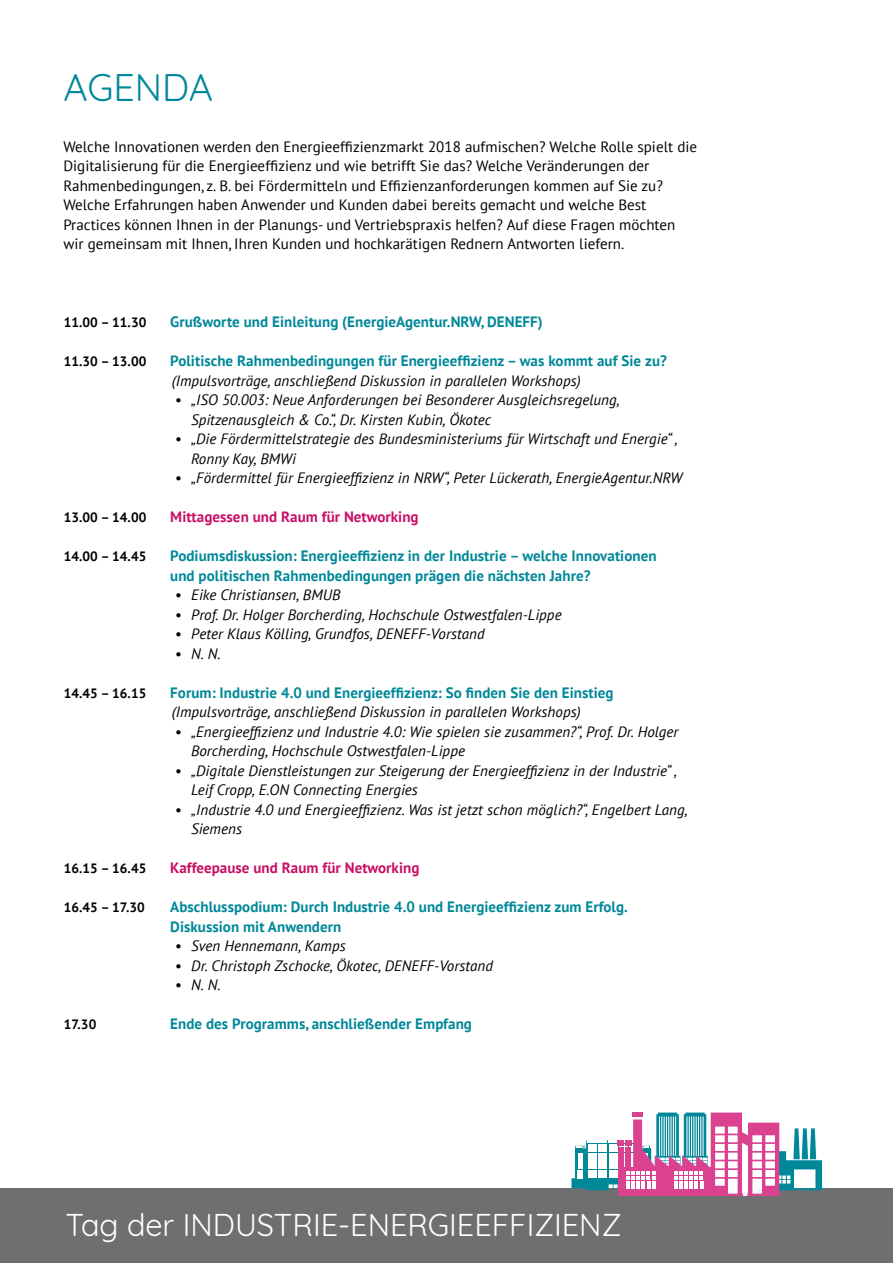
<style>
.page{position:relative;width:893px;height:1263px;background:#fff}
.page>*{position:absolute;margin:0;border:0;box-sizing:border-box;transform-origin:0 0}
.t1{font:37.5px "Quicksand";color:#089}
.t2{font:30.75px "Quicksand";color:#fff}
.t3{font:italic 15px/19.5px "PT Sans";letter-spacing:.005em;color:#000}
.t4{font:15px/19.5px "PT Sans";letter-spacing:.005em;color:#000}
.t5{font:700 15px/19.5px "PT Sans";letter-spacing:.005em;color:#089}
.t6{font:700 15px "PT Sans";letter-spacing:.005em;color:#c71066}
.t7{font:700 13.5px "PT Sans";letter-spacing:.005em;color:#000}
</style>
<div class="page">
<div style="left:0;top:1188px;width:893px;height:75px;background:#706f6f"></div>
<svg style="left:571px;top:1112px;width:251px;height:84px"></svg>
<h1 class="t1" style="left:63px;top:59px;width:151px">AGENDA</h1>
<p class="t4" style="left:63px;top:136px;width:635px">Welche Innovationen werden den Energieeffizienzmarkt 2018 aufmischen? Welche Rolle spielt die Digitalisierung für die Energieeffizienz und wie betrifft Sie das? Welche Veränderungen der Rahmenbedingungen, z. B. bei Fördermitteln und Effizienzanforderungen kommen auf Sie zu?<br>Welche Erfahrungen haben Anwender und Kunden dabei bereits gemacht und welche Best Practices können Ihnen in der Planungs- und Vertriebspraxis helfen? Auf diese Fragen möchten wir gemeinsam mit Ihnen, Ihren Kunden und hochkarätigen Rednern Antworten liefern.</p>
<p class="t7" style="left:64px;top:313px;width:84px">11.00 – 11.30</p>
<p class="t5" style="left:170px;top:312px;width:374px">Grußworte und Einleitung (EnergieAgentur.NRW, DENEFF)</p>
<p class="t7" style="left:64px;top:352px;width:84px">11.30 – 13.00</p>
<p class="t5" style="left:170px;top:351px;width:498px">Politische Rahmenbedingungen für Energieeffizienz – was kommt auf Sie zu?</p>
<p class="t3" style="left:172px;top:370px;width:410px">(Impulsvorträge, anschließend Diskussion in parallelen Workshops)</p>
<p class="t3" style="left:191px;top:390px;width:430px;text-indent:-16px">• „ISO 50.003: Neue Anforderungen bei Besonderer Ausgleichsregelung,<br>Spitzenausgleich &amp; Co.“, Dr. Kirsten Kubin, Ökotec</p>
<p class="t3" style="left:191px;top:429px;width:488px;text-indent:-16px">• „Die Fördermittelstrategie des Bundesministeriums für Wirtschaft und Energie“ ,<br>Ronny Kay, BMWi</p>
<p class="t3" style="left:175px;top:468px;width:509px">• „Fördermittel für Energieeffizienz in NRW“, Peter Lückerath, EnergieAgentur.NRW</p>
<p class="t7" style="left:64px;top:508px;width:84px">13.00 – 14.00</p>
<p class="t6" style="left:170px;top:507px;width:250px">Mittagessen und Raum für Networking</p>
<p class="t7" style="left:64px;top:547px;width:84px">14.00 – 14.45</p>
<p class="t5" style="left:170px;top:546px;width:488px">Podiumsdiskussion: Energieeffizienz in der Industrie – welche Innovationen und politischen Rahmenbedingungen prägen die nächsten Jahre?</p>
<p class="t3" style="left:175px;top:585px;width:167px">• Eike Christiansen, BMUB</p>
<p class="t3" style="left:175px;top:604px;width:388px">• Prof. Dr. Holger Borcherding, Hochschule Ostwestfalen-Lippe</p>
<p class="t3" style="left:175px;top:624px;width:311px">• Peter Klaus Kölling, Grundfos, DENEFF-Vorstand</p>
<p class="t3" style="left:175px;top:643px;width:47px">• N. N.</p>
<p class="t7" style="left:64px;top:684px;width:84px">14.45 – 16.15</p>
<p class="t5" style="left:170px;top:682px;width:445px">Forum: Industrie 4.0 und Energieeffizienz: So finden Sie den Einstieg</p>
<p class="t3" style="left:172px;top:702px;width:410px">(Impulsvorträge, anschließend Diskussion in parallelen Workshops)</p>
<p class="t3" style="left:191px;top:721px;width:489px;text-indent:-16px">• „Energieeffizienz und Industrie 4.0: Wie spielen sie zusammen?“, Prof. Dr. Holger<br>Borcherding, Hochschule Ostwestfalen-Lippe</p>
<p class="t3" style="left:191px;top:760px;width:487px;text-indent:-16px">• „Digitale Dienstleistungen zur Steigerung der Energieeffizienz in der Industrie“ ,<br>Leif Cropp, E.ON Connecting Energies</p>
<p class="t3" style="left:191px;top:799px;width:498px;text-indent:-16px">• „Industrie 4.0 und Energieeffizienz. Was ist jetzt schon möglich?“, Engelbert Lang,<br>Siemens</p>
<p class="t7" style="left:64px;top:859px;width:84px">16.15 – 16.45</p>
<p class="t6" style="left:170px;top:858px;width:251px">Kaffeepause und Raum für Networking</p>
<p class="t7" style="left:64px;top:898px;width:82px">16.45 – 17.30</p>
<p class="t5" style="left:170px;top:897px;width:459px">Abschlusspodium: Durch Industrie 4.0 und Energieeffizienz zum Erfolg.<br>Diskussion mit Anwendern</p>
<p class="t3" style="left:175px;top:936px;width:172px">• Sven Hennemann, Kamps</p>
<p class="t3" style="left:175px;top:955px;width:320px">• Dr. Christoph Zschocke, Ökotec, DENEFF-Vorstand</p>
<p class="t3" style="left:175px;top:975px;width:47px">• N. N.</p>
<p class="t7" style="left:64px;top:1015px;width:34px">17.30</p>
<p class="t5" style="left:170px;top:1014px;width:303px">Ende des Programms, anschließender Empfang</p>
<h2 class="t2" style="left:66px;top:1201px;width:557px">Tag der INDUSTRIE-ENERGIEEFFIZIENZ</h2>
</div>
